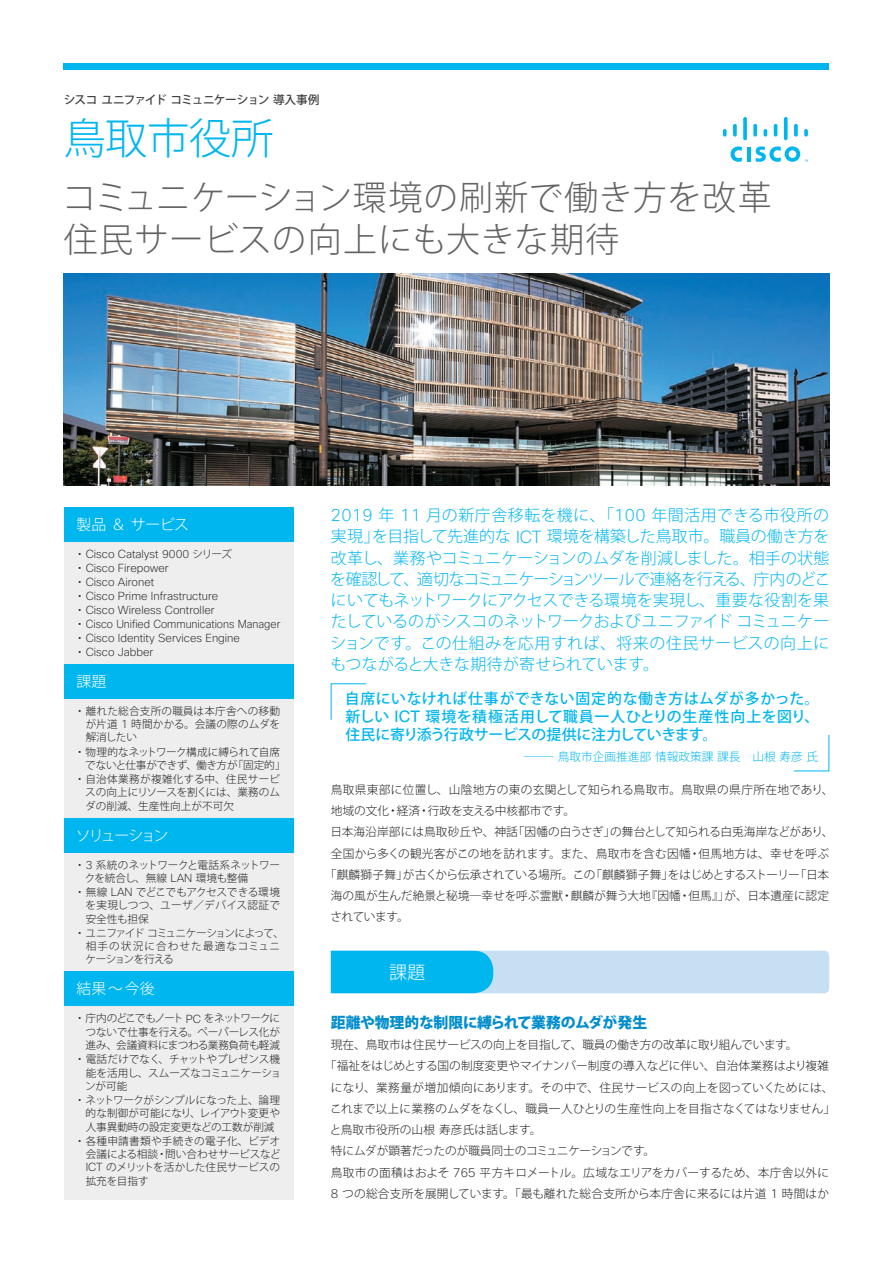
<style>
.page{position:relative;width:893px;height:1263px;background:#fff}
.page>*{position:absolute;margin:0;border:0;box-sizing:border-box;transform-origin:0 0}
.t1{font:300 42.45px "Koz Go Pr 6 N";letter-spacing:-.015em;color:#00b6ef}
.t2{font:300 34.05px/42.5px "Koz Go Pr 6 N";letter-spacing:.02em;color:#636366}
.t3{font:300 18px "Koz Go Pr 6 N";color:#fff}
.t4{font:300 15.9px/21.3px "Koz Go Pr 6 N";letter-spacing:-.01em;color:#00b6ef;text-align:right}
.t5{font:500 14.85px/17.9px "Koz Go Pr 6 N";letter-spacing:-.005em;color:#00b6ef;text-align:justify}
.t6{font:800 14.85px "Koz Go Pr 6 N";letter-spacing:-.02em;color:#008dce}
.t7{font:300 14.85px "Koz Go Pr 6 N";letter-spacing:-.05em;color:#fff}
.t8{font:300 14.85px "Koz Go Pr 6 N";letter-spacing:-.14em;color:#fff}
.t9{font:300 11.7px/21.3px "Koz Go Pr 6 N";color:#231f20}
.t10{font:300 11.7px/21.3px "Koz Go Pr 6 N";letter-spacing:.025em;color:#231f20}
.t11{font:300 11.7px "Koz Go Pr 6 N";letter-spacing:.02em;color:#231f20}
.t12{font:300 11.7px "Koz Go Pr 6 N";letter-spacing:-.02em;color:#231f20}
.t13{font:300 11.7px "Koz Go Pr 6 N";letter-spacing:-.03em;color:#231f20}
.t14{font:500 11.7px "Koz Go Pr 6 N";letter-spacing:-.045em;color:#3e3e3f}
.t15{font:300 11.7px "Koz Go Pr 6 N";color:#00b6ef;scale:2.5 1}
.t16{font:300 11.7px "Koz Go Pr 6 N";letter-spacing:-.045em;color:#231f20}
.t17{font:300 11.7px "Koz Go Pr 6 N";letter-spacing:-.07em;color:#231f20}
.t18{font:200 11.4px/14.1px "Cisco Sans";color:#231f20}
.t19{font:300 10.65px/13.4px "Koz Go Pr 6 N";letter-spacing:-.005em;color:#231f20}
.t20{font:300 10.65px/13.5px "Koz Go Pr 6 N";letter-spacing:-.04em;color:#231f20;text-align:right}
.t21{font:300 10.65px "Koz Go Pr 6 N";letter-spacing:-.035em;color:#231f20}
.t22{font:300 10.65px "Koz Go Pr 6 N";letter-spacing:.02em;color:#231f20}
.t23{font:300 10.65px "Koz Go Pr 6 N";letter-spacing:.03em;color:#231f20}
.t24{font:300 10.65px "Koz Go Pr 6 N";letter-spacing:-.08em;color:#231f20}
.t25{font:300 10.65px "Koz Go Pr 6 N";letter-spacing:-.045em;color:#231f20}
.t26{font:300 10.65px "Koz Go Pr 6 N";letter-spacing:.035em;color:#231f20}
.t27{font:300 10.65px "Koz Go Pr 6 N";letter-spacing:.105em;color:#231f20}
.t28{font:300 10.65px "Koz Go Pr 6 N";letter-spacing:-.05em;color:#231f20}
.t29{font:300 10.65px "Koz Go Pr 6 N";letter-spacing:.025em;color:#231f20}
.s1{font-family:"Koz Go Pr 6 N";font-weight:300;font-size:10.65px}
.s2{font-family:"Cisco Sans";font-weight:200;font-size:11.4px}
.s3{font-family:"Cisco Sans";font-weight:200;font-size:17.1px}
.s4{font-family:"Cisco Sans";font-weight:400;font-size:15.9px}
.s5{font-family:"Cisco Sans";font-weight:200;font-size:12.45px}
</style>
<div class="page">
<div style="left:64px;top:64px;width:765px;height:6px;background:#00b6ef"></div>
<hr style="left:747px;top:147px;width:4px;height:14px;background:#00b6ef">
<svg style="left:730px;top:146px;width:12px;height:16px"></svg>
<svg style="left:723px;top:129px;width:4px;height:8px"></svg>
<svg style="left:733px;top:124px;width:4px;height:13px"></svg>
<svg style="left:743px;top:117px;width:4px;height:23px"></svg>
<svg style="left:753px;top:124px;width:4px;height:13px"></svg>
<svg style="left:764px;top:129px;width:3px;height:8px"></svg>
<svg style="left:774px;top:124px;width:3px;height:13px"></svg>
<svg style="left:784px;top:117px;width:4px;height:23px"></svg>
<svg style="left:794px;top:124px;width:4px;height:13px"></svg>
<svg style="left:804px;top:129px;width:4px;height:8px"></svg>
<svg style="left:756px;top:146px;width:52px;height:16px"></svg>
<img style="left:64px;top:273px;width:765px;height:213px">
<svg style="left:330px;top:683px;width:36px;height:37px"></svg>
<svg style="left:794px;top:735px;width:35px;height:36px"></svg>
<svg style="left:331px;top:951px;width:498px;height:42px;background:#87d1f1"></svg>
<div style="left:64px;top:507px;width:229px;height:692px;background:#eeeeef"></div>
<div style="left:64px;top:507px;width:229px;height:34px;background:#00b6ef"></div>
<div style="left:64px;top:664px;width:229px;height:34px;background:#00b6ef"></div>
<div style="left:64px;top:818px;width:229px;height:34px;background:#00b6ef"></div>
<div style="left:64px;top:972px;width:229px;height:34px;background:#00b6ef"></div>
<p class="t14" style="left:64px;top:93px;width:257px">シスコユニファイドコミュニケーション導入事例</p>
<h1 class="t1" style="left:63px;top:115px;width:212px">鳥取市役所</h1>
<h2 class="t2" style="left:62px;top:177px;width:711px">コミュニケーション環境の刷新で働き方を改革住民サービスの向上にも大きな期待</h2>
<p class="t7" style="left:77px;top:516px;width:114px">製品＆サービス</p>
<p class="t18" style="left:75px;top:547px;width:207px"><span class="s1">・</span>Cisco Catalyst 9000 <span class="s1">シリーズ<br>・</span>Cisco Firepower<br><span class="s1">・</span>Cisco Aironet<br><span class="s1">・</span>Cisco Prime Infrastructure<br><span class="s1">・</span>Cisco Wireless Controller<br><span class="s1">・</span>Cisco Unified Communications Manager<span class="s1">・</span>Cisco Identity Services Engine<span class="s1">・</span>Cisco Jabber</p>
<p class="t7" style="left:77px;top:673px;width:31px">課題</p>
<p class="t22" style="left:75px;top:705px;width:207px">・離れた総合支所の職員は本庁舎への移動</p>
<p class="t22" style="left:86px;top:718px;width:196px">が片道 <span class="s2">1</span> 時間かかる。会議の際のムダを</p>
<p class="t19" style="left:86px;top:731px;width:53px">解消したい</p>
<p class="t21" style="left:75px;top:746px;width:207px">・物理的なネットワーク構成に縛られて自席</p>
<p class="t19" style="left:233px;top:758px;width:54px">「固定的「</p>
<p class="t21" style="left:85px;top:759px;width:154px">でないと仕事ができず、働き方が</p>
<p class="t26" style="left:75px;top:773px;width:207px">・自治体業務が複雑化する中、住民サービ</p>
<p class="t19" style="left:85px;top:786px;width:196px">スの向上にリソースを割くには、業務のム</p>
<p class="t19" style="left:85px;top:799px;width:150px">ダの削減、生産性向上が不可欠</p>
<p class="t8" style="left:76px;top:827px;width:94px">ソリューション</p>
<p class="t25" style="left:75px;top:859px;width:207px">・<span class="s2">3</span> 系統のネットワークと電話系ネットワー</p>
<p class="t19" style="left:85px;top:872px;width:165px">クを統合し、無線 <span class="s2">LAN</span> 環境も整備</p>
<p class="t21" style="left:75px;top:886px;width:207px">・無線 <span class="s2">LAN</span> でどこでもアクセスできる環境</p>
<p class="t23" style="left:85px;top:899px;width:196px">を実現しつつ、ユーザ／デバイス認証で</p>
<p class="t19" style="left:86px;top:912px;width:64px">安全性も担保</p>
<p class="t24" style="left:75px;top:927px;width:211px">・ユニファイドコミュニケーションによって、</p>
<p class="t27" style="left:86px;top:940px;width:196px">相手の状況に合わせた最適なコミュニ</p>
<p class="t28" style="left:85px;top:953px;width:90px">ケーションを行える</p>
<p class="t7" style="left:77px;top:980px;width:80px">結果～今後</p>
<p class="t20" style="left:75px;top:1012px;width:207px">・庁内のどこでもノート <span class="s2">PC</span> をネットワークにつないで仕事を行える。ペーパーレス化が進み、会議資料にまつわる業務負荷も軽減、チャットやプレゼンス機</p>
<p class="t29" style="left:75px;top:1053px;width:87px">・電話だけでなく</p>
<p class="t19" style="left:86px;top:1066px;width:197px">能を活用し、スムーズなコミュニケーショ</p>
<p class="t19" style="left:85px;top:1079px;width:44px">ンが可能</p>
<p class="t20" style="left:75px;top:1093px;width:207px">・ネットワークがシンプルになった上、論理</p>
<p class="t19" style="left:86px;top:1107px;width:196px">的な制御が可能になり、レイアウト変更や</p>
<p class="t19" style="left:86px;top:1120px;width:190px">人事異動時の設定変更などの工数が削減</p>
<p class="t23" style="left:75px;top:1135px;width:207px">・各種申請書類や手続きの電子化、ビデオ</p>
<p class="t19" style="left:165px;top:1147px;width:117px">問い合わせサービスなど</p>
<p class="t19" style="left:86px;top:1147px;width:196px">会議による相談<br><span class="s2">ICT</span> のメリットを活かした住民サービスの拡充を目指す</p>
<p class="t19" style="left:156px;top:1147px;width:12px">・</p>
<p class="t4" style="left:331px;top:505px;width:500px"><span class="s3">2019</span> 年 <span class="s3">11</span> 月の新庁舎移転を機に、「<span class="s3">100</span> 年間活用できる市役所のを目指して先進的な <span class="s3">ICT</span> 環境を構築した鳥取市。職員の働き方を</p>
<p class="t4" style="left:330px;top:526px;width:502px;text-align:left">実現」<br>改革し、業務やコミュニケーションのムダを削減しました。相手の状態を確認して、適切なコミュニケーションツールで連絡を行える、庁内のどこにいてもネットワークにアクセスできる環境を実現し、重要な役割を果たしているのがシスコのネットワークおよびユニファイドコミュニケーションです。この仕組みを応用すれば、将来の住民サービスの向上にもつながると大きな期待が寄せられています。</p>
<p class="t5" style="left:345px;top:690px;width:476px">自席にいなければ仕事ができない固定的な働き方はムダが多かった。新しい <span class="s4">ICT</span> 環境を積極活用して職員一人ひとりの生産性向上を図り、住民に寄り添う行政サービスの提供に注力していきます。</p>
<p class="t15" style="left:524px;top:750px;width:119px">─鳥取市企画推進部情報政策課課長　山根寿彦氏</p>
<p class="t10" style="left:428px;top:779px;width:407px;text-indent:-97px">鳥取県東部に位置し、山陰地方の東の玄関として知られる鳥取市。鳥取県の県庁所在地であり、行政を支える中核都市です。</p>
<p class="t9" style="left:331px;top:800px;width:60px">地域の文化</p>
<p class="t9" style="left:397px;top:800px;width:25px">経済</p>
<p class="t9" style="left:387px;top:800px;width:13px">・</p>
<p class="t9" style="left:418px;top:800px;width:13px">・</p>
<p class="t13" style="left:513px;top:825px;width:104px">「因幡の白うさぎ」</p>
<p class="t16" style="left:610px;top:825px;width:225px">の舞台として知られる白兎海岸などがあり、</p>
<p class="t9" style="left:330px;top:822px;width:189px">日本海沿岸部には鳥取砂丘や、神話</p>
<p class="t9" style="left:331px;top:843px;width:361px">全国から多くの観光客がこの地を訪れます。また、鳥取市を含む因幡</p>
<p class="t10" style="left:699px;top:843px;width:132px">但馬地方は、幸せを呼ぶ</p>
<p class="t9" style="left:689px;top:843px;width:13px">・</p>
<p class="t13" style="left:403px;top:868px;width:194px">が古くから伝承されている場所。この</p>
<p class="t9" style="left:325px;top:864px;width:84px">「麒麟獅子舞」</p>
<p class="t9" style="left:590px;top:864px;width:84px">「麒麟獅子舞」</p>
<p class="t9" style="left:795px;top:864px;width:36px">「日本</p>
<p class="t17" style="left:668px;top:868px;width:133px">をはじめとするストーリー</p>
<p class="t9" style="left:330px;top:885px;width:234px">海の風が生んだ絶景と秘境―幸せを呼ぶ霊獣されています。</p>
<p class="t9" style="left:571px;top:885px;width:82px">麒麟が舞う大地</p>
<p class="t9" style="left:724px;top:885px;width:106px">が、日本遺産に認定</p>
<p class="t9" style="left:646px;top:885px;width:37px">『因幡</p>
<p class="t9" style="left:688px;top:885px;width:42px">但馬』」</p>
<p class="t9" style="left:561px;top:885px;width:13px">・</p>
<p class="t9" style="left:679px;top:885px;width:13px">・</p>
<p class="t3" style="left:389px;top:962px;width:38px">課題</p>
<p class="t6" style="left:331px;top:1014px;width:318px">距離や物理的な制限に縛られて業務のムダが発生</p>
<p class="t12" style="left:331px;top:1038px;width:468px">現在、鳥取市は住民サービスの向上を目指して、職員の働き方の改革に取り組んでいます。</p>
<p class="t9" style="left:325px;top:1055px;width:506px">「福祉をはじめとする国の制度変更やマイナンバー制度の導入などに伴い、自治体業務はより複雑</p>
<p class="t10" style="left:331px;top:1077px;width:504px">になり、業務量が増加傾向にあります。その中で、住民サービスの向上を図っていくためには、</p>
<p class="t9" style="left:330px;top:1098px;width:507px">これまで以上に業務のムダをなくし、職員一人ひとりの生産性向上を目指さなくてはなりません「</p>
<p class="t9" style="left:330px;top:1119px;width:213px">と鳥取市役所の山根寿彦氏は話します。</p>
<p class="t12" style="left:331px;top:1144px;width:326px">特にムダが顕著だったのが職員同士のコミュニケーションです。</p>
<p class="t11" style="left:331px;top:1166px;width:500px">鳥取市の面積はおよそ <span class="s5">765</span> 平方キロメートル。広域なエリアをカバーするため、本庁舎以外に</p>
<p class="t11" style="left:331px;top:1187px;width:500px"><span class="s5">8</span> つの総合支所を展開しています。「最も離れた総合支所から本庁舎に来るには片道 <span class="s5">1</span> 時間はか</p>
</div>
